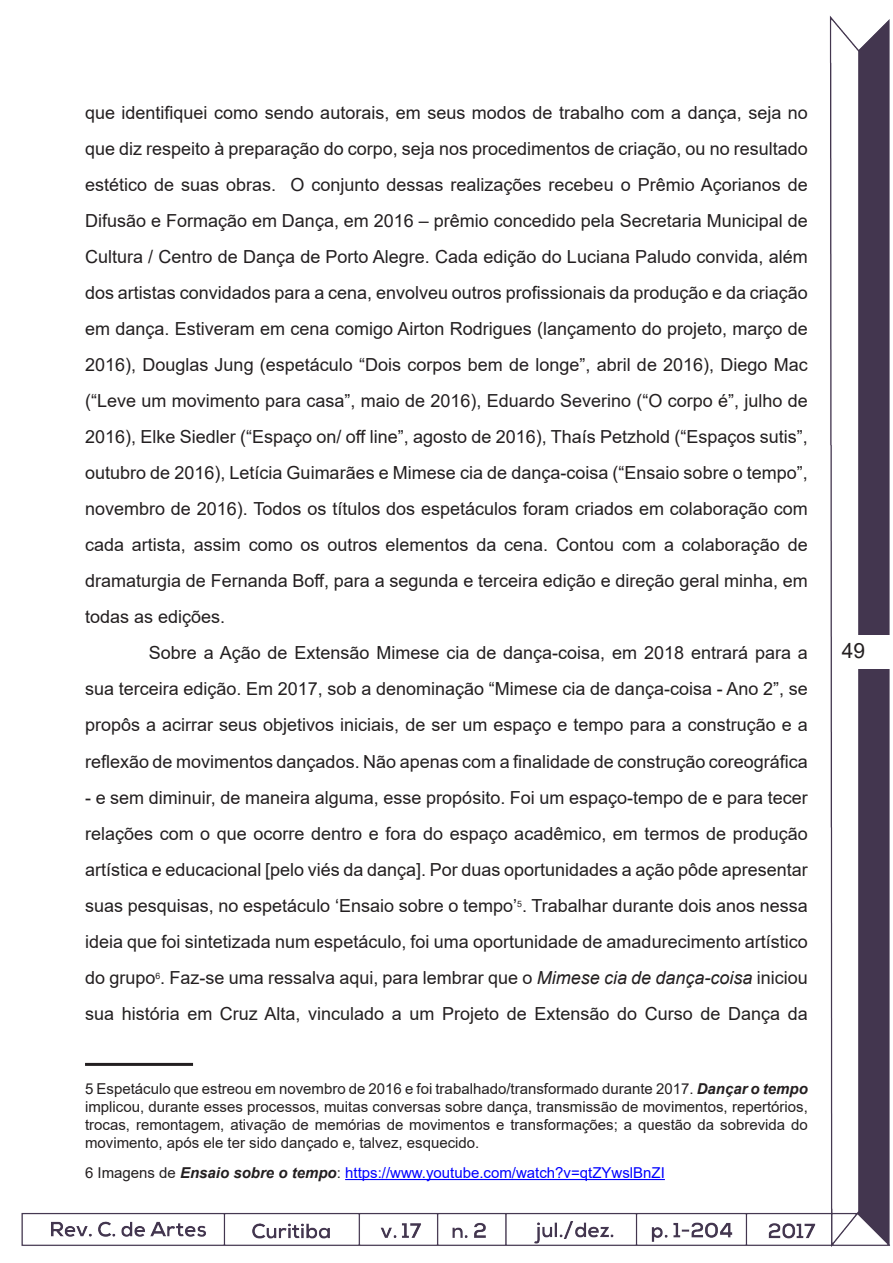
<style>
.page{position:relative;width:893px;height:1263px;background:#fff}
.page>*{position:absolute;margin:0;border:0;box-sizing:border-box;transform-origin:0 0}
.t1{font:21px "Arial";color:#231f20}
.t2{font:18px/36px "Arial";color:#231f20;text-align:justify}
.t3{font:15px/18px "Arial";color:#231f20;text-align:justify}
.t4{font:15px "Arial";color:#00f}
.s1{font-style:italic}
.s2{font-weight:700;font-style:italic}
.s3{color:#231f20}
.s4{font-weight:700;font-style:italic;color:#231f20}
</style>
<div class="page">
<img style="left:21px;top:16px;width:869px;height:1231px">
<div style="left:836px;top:635px;width:57px;height:33px;background:#fff"></div>
<div style="left:511px;top:9px;width:307px;height:103px;background:#fff"></div>
<hr style="left:85px;top:1063px;width:108px;height:3px;background:#231f20">
<hr style="left:345px;top:1179px;width:320px;height:1px;background:#00f">
<p class="t2" style="left:85px;top:95px;width:724px">que identifiquei como sendo autorais, em seus modos de trabalho com a dança, seja no que diz respeito à preparação do corpo, seja nos procedimentos de criação, ou no resultado estético de suas obras. O conjunto dessas realizações recebeu o Prêmio Açorianos de Difusão e Formação em Dança, em 2016 – prêmio concedido pela Secretaria Municipal de Cultura / Centro de Dança de Porto Alegre. Cada edição do Luciana Paludo convida, além dos artistas convidados para a cena, envolveu outros profissionais da produção e da criação em dança. Estiveram em cena comigo Airton Rodrigues (lançamento do projeto, março de 2016), Douglas Jung (espetáculo “Dois corpos bem de longe”, abril de 2016), Diego Mac (“Leve um movimento para casa”, maio de 2016), Eduardo Severino (“O corpo é”, julho de 2016), Elke Siedler (“Espaço on/ off line”, agosto de 2016), Thaís Petzhold (“Espaços sutis”, outubro de 2016), Letícia Guimarães e Mimese cia de dança-coisa (“Ensaio sobre o tempo”, novembro de 2016). Todos os títulos dos espetáculos foram criados em colaboração com cada artista, assim como os outros elementos da cena. Contou com a colaboração de dramaturgia de Fernanda Boff, para a segunda e terceira edição e direção geral minha, em todas as edições.</p>
<p class="t2" style="left:85px;top:635px;width:724px;text-indent:64px">Sobre a Ação de Extensão Mimese cia de dança-coisa, em 2018 entrará para a sua terceira edição. Em 2017, sob a denominação “Mimese cia de dança-coisa - Ano 2”, se propôs a acirrar seus objetivos iniciais, de ser um espaço e tempo para a construção e a reflexão de movimentos dançados. Não apenas com a finalidade de construção coreográfica</p>
<p class="t2" style="left:85px;top:779px;width:724px">- e sem diminuir, de maneira alguma, esse propósito. Foi um espaço-tempo de e para tecer relações com o que ocorre dentro e fora do espaço acadêmico, em termos de produção artística e educacional [pelo viés da dança]. Por duas oportunidades a ação pôde apresentar suas pesquisas, no espetáculo ‘Ensaio sobre o tempo’<sup>5</sup>. Trabalhar durante dois anos nessa ideia que foi sintetizada num espetáculo, foi uma oportunidade de amadurecimento artístico do grupo<sup>6</sup>. Faz-se uma ressalva aqui, para lembrar que o <span class="s1">Mimese cia de dança-coisa</span> iniciou sua história em Cruz Alta, vinculado a um Projeto de Extensão do Curso de Dança da</p>
<p class="t3" style="left:85px;top:1080px;width:724px">5 Espetáculo que estreou em novembro de 2016 e foi trabalhado/transformado durante 2017. <span class="s2">Dançar o tempo </span>implicou, durante esses processos, muitas conversas sobre dança, transmissão de movimentos, repertórios, trocas, remontagem, ativação de memórias de movimentos e transformações; a questão da sobrevida do movimento, após ele ter sido dançado e, talvez, esquecido.</p>
<p class="t4" style="left:85px;top:1162px;width:581px"><span class="s3">6 Imagens de</span> <span class="s4">Ensaio sobre o tempo</span><span class="s3">:</span> https://www.youtube.com/watch?v=qtZYwslBnZI</p>
<p class="t1" style="left:842px;top:636px;width:25px">49</p>
</div>
